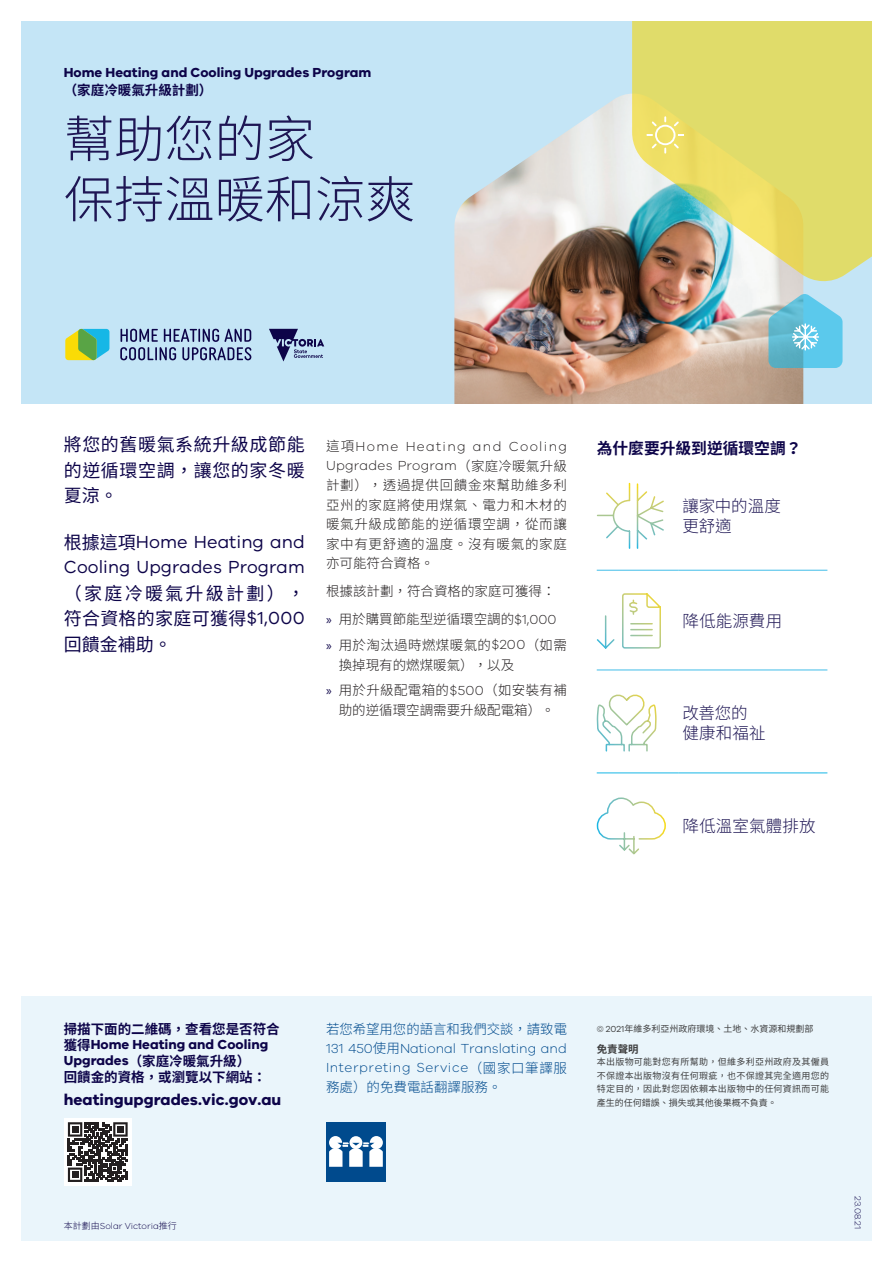
<style>
.page{position:relative;width:893px;height:1263px;background:#fff}
.page>*{position:absolute;margin:0;border:0;box-sizing:border-box;transform-origin:0 0}
.Heading_1{font:300 50.25px/60.3px "Noto Sans CJ Ktc";color:#1e1654}
.Intro_copy{font:18px/25.7px "VIC";letter-spacing:.005em;color:#0d0449;text-align:justify}
.Heading_1-2{font:18px/25.5px "Noto Sans CJ Ktc";letter-spacing:.03em;color:#0d0449;text-align:justify}
.Body_Copy{font:300 16.5px/19.8px "Noto Sans CJ Ktc";color:#1e1654}
.Heading_2{font:700 15.75px "VIC";color:#0d0449}
.Heading_2-2{font:700 15.75px "Noto Sans CJ Ktc";color:#0d0449}
.Body_Copy-2{font:300 13.5px/19.6px "Noto Sans CJ Ktc";letter-spacing:.025em;color:#231f20;text-align:justify}
.Body_Copy-3{font:300 13.5px/19.5px "VIC";color:#004a8d;text-align:justify}
.Body_Copy-4{font:300 13.5px/19.5px "Noto Sans CJ Ktc";color:#231f20;text-align:center}
.Heading_2-3{font:700 13.5px/16.2px "Noto Sans CJ Ktc";color:#0d0449}
.Heading_1-3{font:700 13.5px/18px "VIC";color:#0d0449}
.Imprint_heading{font:700 10.5px "Noto Sans CJ Ktc";color:#3e3e3f}
.Imprint_body_copy{font:9px/13.5px "Noto Sans CJ Ktc";color:#3e3e3f;text-align:justify}
.Heading_3{font:300 9px "VIC";color:#0d0449}
.FS_-_Small_text{font:300 9px "VIC";color:#0d0449}
.s1{font-family:"Noto Sans CJ Ktc"}
.s2{font-family:"VIC"}
.s3{font-family:"Myriad Pro";font-weight:400;color:#0d0449}
</style>
<div class="page">
<div style="left:21px;top:996px;width:851px;height:245px;background:#eaf5fb"></div>
<div style="left:21px;top:21px;width:851px;height:383px;background:#c4e5f6"></div>
<hr style="left:597px;top:670px;width:81px;height:1px;background:#40bce8">
<hr style="left:678px;top:670px;width:149px;height:1px;background:#40bce8">
<hr style="left:597px;top:570px;width:81px;height:1px;background:#40bce8">
<hr style="left:678px;top:570px;width:149px;height:1px;background:#40bce8">
<hr style="left:597px;top:773px;width:81px;height:1px;background:#16b7e6">
<hr style="left:678px;top:773px;width:149px;height:1px;background:#16b7e6">
<svg style="left:597px;top:482px;width:67px;height:67px"></svg>
<svg style="left:596px;top:593px;width:65px;height:56px"></svg>
<svg style="left:596px;top:694px;width:61px;height:58px"></svg>
<svg style="left:596px;top:797px;width:70px;height:58px"></svg>
<img style="left:454px;top:94px;width:349px;height:310px">
<svg style="left:632px;top:21px;width:240px;height:260px;background:#d4d377"></svg>
<svg style="left:646px;top:115px;width:39px;height:40px"></svg>
<div style="left:655px;top:125px;width:20px;height:20px;border:2px solid #fff;border-radius:50%"></div>
<svg style="left:768px;top:294px;width:74px;height:74px;background:#76c7df"></svg>
<svg style="left:65px;top:329px;width:44px;height:31px"></svg>
<svg style="left:120px;top:329px;width:131px;height:31px"></svg>
<svg style="left:269px;top:329px;width:55px;height:32px"></svg>
<div style="left:64px;top:1118px;width:68px;height:68px;background:#fff"></div>
<svg style="left:68px;top:1122px;width:60px;height:60px"></svg>
<div style="left:326px;top:1122px;width:60px;height:60px;background:#004a8d"></div>
<svg style="left:329px;top:1136px;width:54px;height:31px"></svg>
<p class="Heading_1-3" style="left:64px;top:63px;width:309px">Home Heating and Cooling Upgrades Program<span class="s1">（家庭冷暖氣升級計劃）</span></p>
<p class="Heading_1" style="left:64px;top:110px;width:353px">幫助您的家<br>保持溫暖和涼爽</p>
<p class="Heading_1-2" style="left:64px;top:432px;width:242px">將您的舊暖氣系統升級成節能的逆循環空調，讓您的家冬暖夏涼。</p>
<p class="Intro_copy" style="left:64px;top:528px;width:242px"><span class="s1">根據這項</span>Home Heating and Cooling Upgrades Program<span class="s1">（家庭冷暖氣升級計劃），符合資格的家庭可獲得</span>$1,000<span class="s1">回饋金補助。</span></p>
<p class="Body_Copy-2" style="left:326px;top:436px;width:243px">這項<span class="s2">Home Heating and Cooling Upgrades Program</span>（家庭冷暖氣升級計劃），透過提供回饋金來幫助維多利亞州的家庭將使用煤氣、電力和木材的暖氣升級成節能的逆循環空調，從而讓家中有更舒適的溫度。沒有暖氣的家庭亦可能符合資格。</p>
<p class="Body_Copy-4" style="left:326px;top:582px;width:231px">根據該計劃，符合資格的家庭可獲得：</p>
<p class="Body_Copy-4" style="left:326px;top:610px;width:232px"><span class="s3">»</span> 用於購買節能型逆循環空調的<span class="s2">$1,000</span></p>
<p class="Body_Copy-2" style="left:339px;top:636px;width:230px;text-indent:-13px"><span class="s3">»</span> 用於淘汰過時燃煤暖氣的<span class="s2">$200</span>（如需換掉現有的燃煤暖氣），以及</p>
<p class="Body_Copy-4" style="left:326px;top:681px;width:242px"><span class="s3">»</span> 用於升級配電箱的<span class="s2">$500</span>（如安裝有補助的逆循環空調需要升級配電箱）。</p>
<p class="Heading_2-2" style="left:597px;top:439px;width:206px">為什麼要升級到逆循環空調？</p>
<p class="Body_Copy" style="left:682px;top:497px;width:100px">讓家中的溫度更舒適</p>
<p class="Body_Copy" style="left:682px;top:612px;width:101px">降低能源費用</p>
<p class="Body_Copy" style="left:682px;top:703px;width:85px">改善您的健康和福祉</p>
<p class="Body_Copy" style="left:682px;top:816px;width:135px">降低溫室氣體排放</p>
<p class="Heading_2-3" style="left:64px;top:1021px;width:217px">掃描下面的二維碼，查看您是否符合獲得<span class="s2">Home Heating and Cooling<br>Upgrades</span>（家庭冷暖氣升級）<br>回饋金的資格，或瀏覽以下網站：</p>
<p class="Heading_2" style="left:64px;top:1090px;width:219px">heatingupgrades.vic.gov.au</p>
<p class="Heading_3" style="left:64px;top:1220px;width:115px"><span class="s1">本計劃由</span>Solar Victoria<span class="s1">推行</span></p>
<p class="Body_Copy-3" style="left:326px;top:1019px;width:243px"><span class="s1">若您希望用您的語言和我們交談，請致電</span>131 450<span class="s1">使用</span>National Translating and Interpreting Service<span class="s1">（國家口筆譯服務處）的免費電話翻譯服務。</span></p>
<p class="Imprint_body_copy" style="left:597px;top:1022px;width:218px"><span class="s2">© 2021</span>年維多利亞州政府環境、土地、水資源和規劃部</p>
<p class="Imprint_heading" style="left:597px;top:1043px;width:43px">免責聲明</p>
<p class="Imprint_body_copy" style="left:597px;top:1055px;width:234px">本出版物可能對您有所幫助，但維多利亞州政府及其僱員不保證本出版物沒有任何瑕疵，也不保證其完全適用您的特定目的，因此對您因依賴本出版物中的任何資訊而可能產生的任何錯誤、損失或其他後果概不負責。</p>
<p class="FS_-_Small_text" style="left:863px;top:1196px;width:34px;rotate:90deg">23.08.21</p>
</div>
